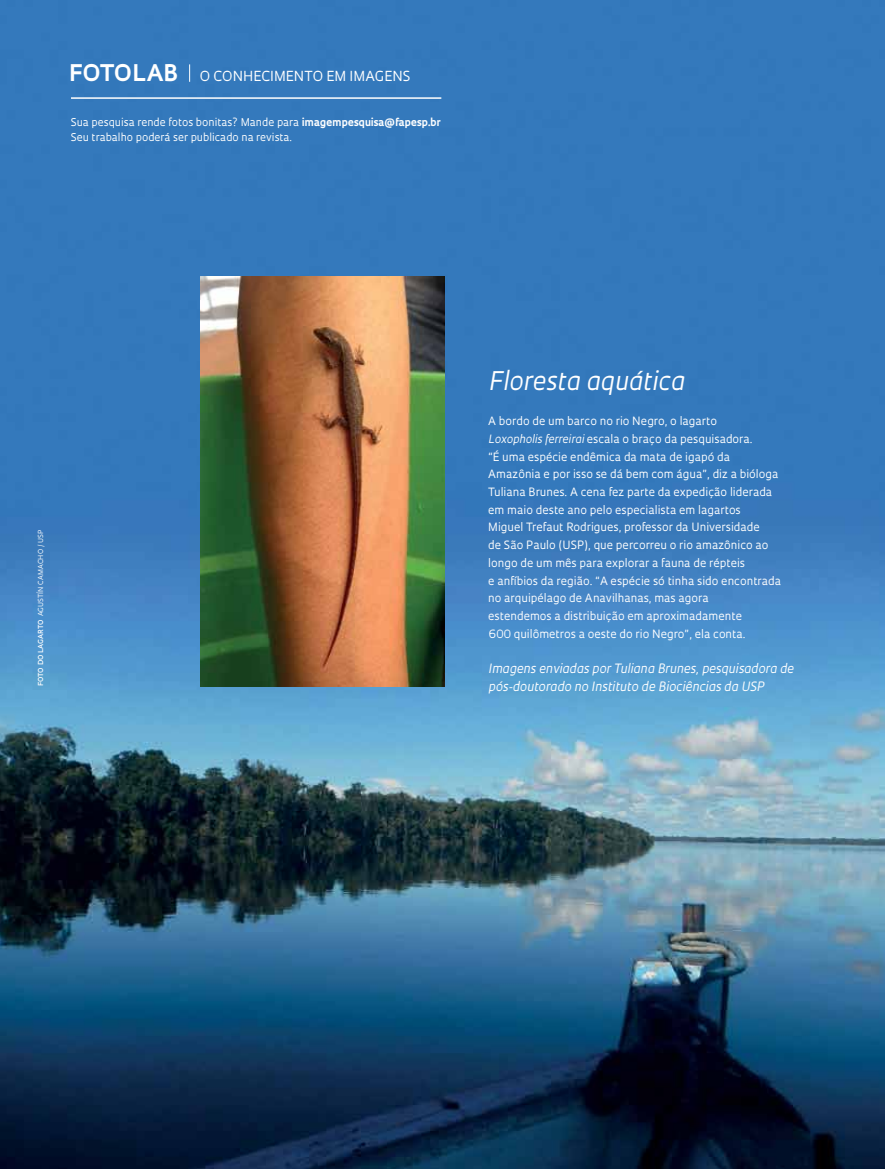
<style>
.page{position:relative;width:885px;height:1169px;background:#fff}
.page>*{position:absolute;margin:0;border:0;box-sizing:border-box;transform-origin:0 0}
.t1{font:italic 25.05px "Oculum";color:#fff}
.t2{font:700 22.35px "Oculum";letter-spacing:.03em;color:#fff}
.t3{font:13.5px "Oculum";letter-spacing:.005em;color:#fff}
.t4{font:italic 12.6px/17.7px "Oculum";color:#fff}
.t5{font:11.1px/17.7px "Oculum";color:#fff}
.t6{font:10.5px/15px "Oculum";color:#fff}
.t7{font:6.75px "Oculum";letter-spacing:.005em;color:#fff}
.s1{font-weight:700}
.s2{font-weight:600}
.s3{font-style:italic}
</style>
<div class="page">
<img style="left:0;top:0;width:885px;height:1168px">
<hr style="left:71px;top:97px;width:370px;height:2px;background:#fff">
<svg style="left:189px;top:64px;width:1px;height:18px"></svg>
<img style="left:201px;top:276px;width:244px;height:410px">
<h2 class="t2" style="left:69px;top:58px;width:110px">fotolab</h2>
<p class="t6" style="left:71px;top:114px;width:371px">Sua pesquisa rende fotos bonitas? Mande para <span class="s1">imagempesquisa@fapesp.br<br></span>Seu trabalho poderá ser publicado na revista.</p>
<p class="t3" style="left:200px;top:67px;width:202px">o con hecim ento em imagens</p>
<p class="t7" style="left:36px;top:686px;width:158px;rotate:-90deg"><span class="s2">foto do lagarto</span> Agustín Camacho / USP</p>
<h1 class="t1" style="left:488px;top:364px;width:197px">Floresta aquática</h1>
<p class="t5" style="left:488px;top:412px;width:295px">A bordo de um barco no rio Negro, o lagarto<br><span class="s3">Loxopholis ferreirai</span> escala o braço da pesquisadora.<br>“É uma espécie endêmica da mata de igapó da Amazônia e por isso se dá bem com água”, diz a bióloga Tuliana Brunes. A cena fez parte da expedição liderada em maio deste ano pelo especialista em lagartos<br>Miguel Trefaut Rodrigues, professor da Universidade<br>de São Paulo (USP), que percorreu o rio amazônico ao longo de um mês para explorar a fauna de répteis<br>e anfíbios da região. “A espécie só tinha sido encontrada no arquipélago de Anavilhanas, mas agora<br>estendemos a distribuição em aproximadamente<br>600 quilômetros a oeste do rio Negro”, ela conta.</p>
<p class="t4" style="left:488px;top:659px;width:307px">Imagens enviadas por Tuliana Brunes, pesquisadora de pós-doutorado no Instituto de Biociências da USP</p>
</div>
